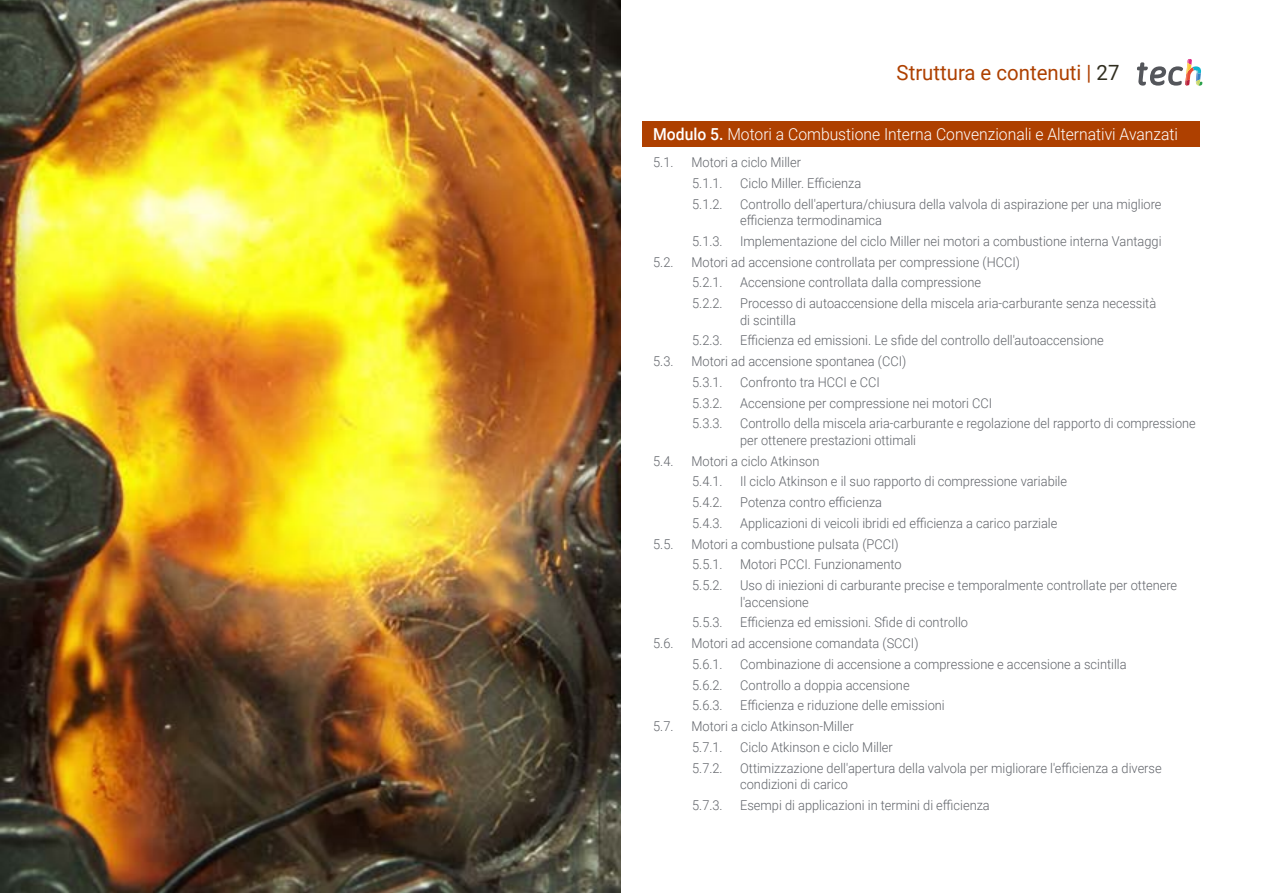
<style>
.page{position:relative;width:1263px;height:893px;background:#fff}
.page>*{position:absolute;margin:0;border:0;box-sizing:border-box;transform-origin:0 0}
.t1{font:21px "Roboto";color:#ae4000}
.t2{font:300 16.5px "Roboto";color:#fff;scale:.95 1}
.t3{font:300 13.5px/20.7px "Roboto";color:#61646a;scale:.95 1}
.t4{font:300 13.5px/16.5px "Roboto";color:#61646a;scale:.94 1}
.s1{color:#312e20}
.s2{font-weight:500}
</style>
<div class="page">
<div style="left:642px;top:121px;width:557px;height:25px;background:#ae4000"></div>
<img style="left:0;top:0;width:621px;height:893px">
<svg style="left:1137px;top:59px;width:65px;height:27px"></svg>
<h1 class="t1" style="left:897px;top:57px;width:224px">Struttura e contenuti | <span class="s1">27</span></h1>
<p class="t2" style="left:653px;top:123px;width:554px"><span class="s2">Modulo 5.</span> Motori a Combustione Interna Convenzionali e Alternativi Avanzati</p>
<p class="t3" style="left:653px;top:151px;width:23px">5.1.</p>
<p class="t3" style="left:691px;top:151px;width:117px">Motori a ciclo Miller<br>5.1.1.</p>
<p class="t3" style="left:740px;top:172px;width:129px">Ciclo Miller. Efficienza</p>
<p class="t3" style="left:692px;top:193px;width:34px">5.1.2.</p>
<p class="t3" style="left:740px;top:195px;width:445px;line-height:16.5px">Controllo dell'apertura/chiusura della valvola di aspirazione per una migliore efficienza termodinamica</p>
<p class="t3" style="left:692px;top:230px;width:34px">5.1.3.</p>
<p class="t3" style="left:740px;top:230px;width:445px">Implementazione del ciclo Miller nei motori a combustione interna Vantaggi</p>
<p class="t3" style="left:653px;top:251px;width:23px">5.2.</p>
<p class="t3" style="left:691px;top:251px;width:347px">Motori ad accensione controllata per compressione (HCCI)<br>5.2.1.</p>
<p class="t3" style="left:740px;top:272px;width:255px">Accensione controllata dalla compressione</p>
<p class="t3" style="left:692px;top:292px;width:34px">5.2.2.</p>
<p class="t3" style="left:740px;top:295px;width:439px;line-height:16.5px">Processo di autoaccensione della miscela aria-carburante senza necessità di scintilla</p>
<p class="t3" style="left:692px;top:330px;width:34px">5.2.3.</p>
<p class="t3" style="left:740px;top:330px;width:384px">Efficienza ed emissioni. Le sfide del controllo dell'autoaccensione</p>
<p class="t3" style="left:653px;top:350px;width:23px">5.3.</p>
<p class="t3" style="left:691px;top:350px;width:228px">Motori ad accensione spontanea (CCI)<br>5.3.1.</p>
<p class="t3" style="left:740px;top:371px;width:149px">Confronto tra HCCI e CCI</p>
<p class="t3" style="left:692px;top:392px;width:34px">5.3.2.</p>
<p class="t3" style="left:740px;top:392px;width:267px">Accensione per compressione nei motori CCI</p>
<p class="t3" style="left:692px;top:413px;width:34px">5.3.3.</p>
<p class="t4" style="left:740px;top:415px;width:486px">Controllo della miscela aria-carburante e regolazione del rapporto di compressione per ottenere prestazioni ottimali</p>
<p class="t3" style="left:653px;top:450px;width:23px">5.4.</p>
<p class="t3" style="left:691px;top:450px;width:136px">Motori a ciclo Atkinson<br>5.4.1.</p>
<p class="t3" style="left:740px;top:471px;width:346px">Il ciclo Atkinson e il suo rapporto di compressione variabile</p>
<p class="t3" style="left:692px;top:491px;width:34px">5.4.2.</p>
<p class="t3" style="left:740px;top:491px;width:151px">Potenza contro efficienza</p>
<p class="t3" style="left:692px;top:512px;width:34px">5.4.3.</p>
<p class="t3" style="left:740px;top:512px;width:335px">Applicazioni di veicoli ibridi ed efficienza a carico parziale</p>
<p class="t3" style="left:653px;top:533px;width:23px">5.5.</p>
<p class="t3" style="left:691px;top:533px;width:220px">Motori a combustione pulsata (PCCI)<br>5.5.1.</p>
<p class="t3" style="left:740px;top:554px;width:171px">Motori PCCI. Funzionamento</p>
<p class="t3" style="left:692px;top:574px;width:34px">5.5.2.</p>
<p class="t3" style="left:740px;top:577px;width:462px;line-height:16.5px">Uso di iniezioni di carburante precise e temporalmente controllate per ottenere l'accensione</p>
<p class="t3" style="left:692px;top:612px;width:34px">5.5.3.</p>
<p class="t3" style="left:740px;top:612px;width:241px">Efficienza ed emissioni. Sfide di controllo</p>
<p class="t3" style="left:653px;top:632px;width:23px">5.6.</p>
<p class="t3" style="left:691px;top:632px;width:241px">Motori ad accensione comandata (SCCI)<br>5.6.1.</p>
<p class="t3" style="left:740px;top:653px;width:408px">Combinazione di accensione a compressione e accensione a scintilla</p>
<p class="t3" style="left:692px;top:674px;width:34px">5.6.2.</p>
<p class="t3" style="left:740px;top:674px;width:180px">Controllo a doppia accensione</p>
<p class="t3" style="left:692px;top:695px;width:34px">5.6.3.</p>
<p class="t3" style="left:740px;top:695px;width:217px">Efficienza e riduzione delle emissioni</p>
<p class="t3" style="left:653px;top:715px;width:23px">5.7.</p>
<p class="t3" style="left:691px;top:715px;width:172px">Motori a ciclo Atkinson-Miller<br>5.7.1.</p>
<p class="t3" style="left:740px;top:736px;width:162px">Ciclo Atkinson e ciclo Miller</p>
<p class="t3" style="left:692px;top:757px;width:34px">5.7.2.</p>
<p class="t3" style="left:740px;top:759px;width:445px;line-height:16.5px">Ottimizzazione dell'apertura della valvola per migliorare l'efficienza a diverse condizioni di carico</p>
<p class="t3" style="left:692px;top:794px;width:34px">5.7.3.</p>
<p class="t3" style="left:740px;top:794px;width:264px">Esempi di applicazioni in termini di efficienza</p>
</div>
